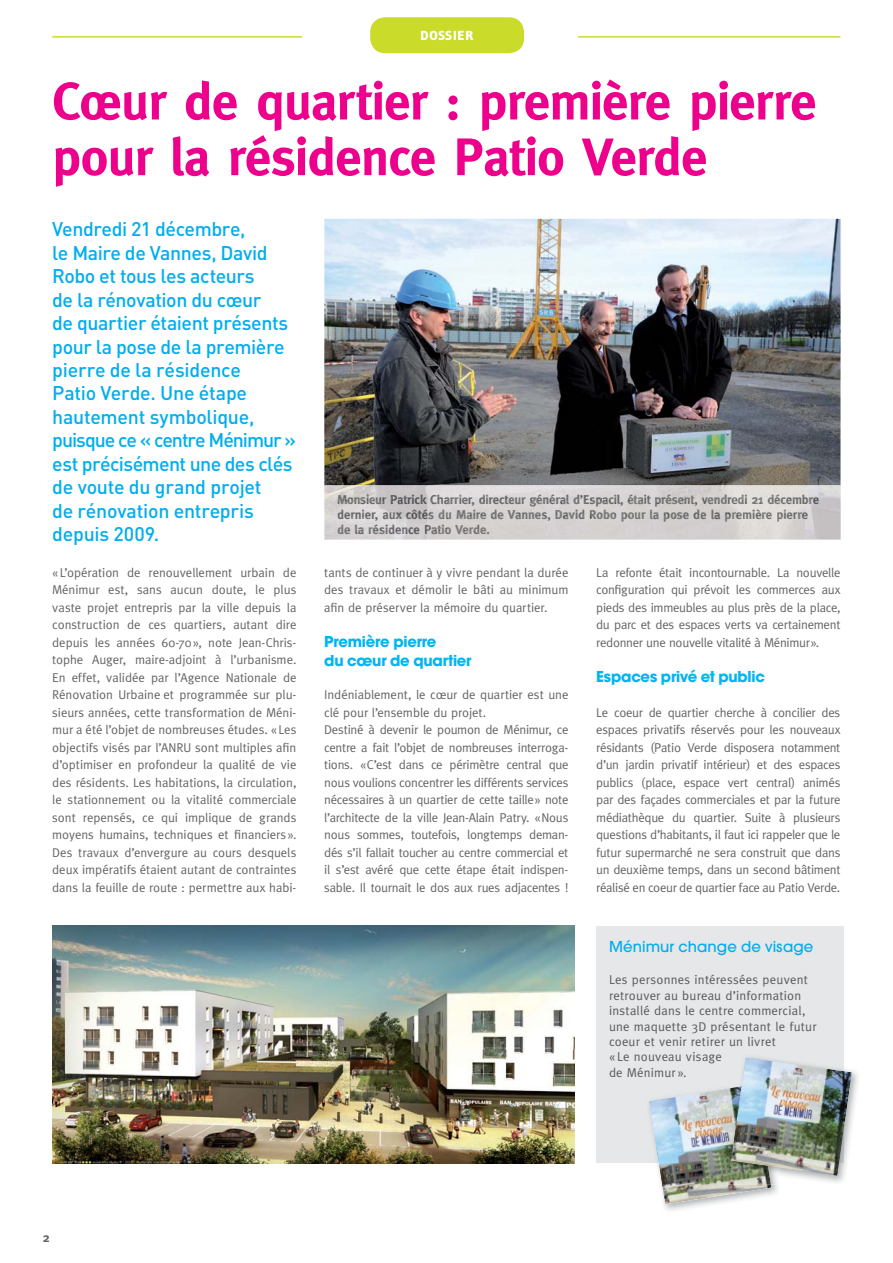
<style>
.page{position:relative;width:893px;height:1263px;background:#fff}
.page>*{position:absolute;margin:0;border:0;box-sizing:border-box;transform-origin:0 0}
.t1{font:700 52.65px/55.7px "Meta";letter-spacing:-.015em;color:#ec008c}
.t2{font:500 19.65px/23.5px "DIN";letter-spacing:-.02em;color:#00aeef}
.t3{font:18px "Info Text Bold Caps";color:#fff}
.t4{font:700 16.5px/20px "Avant Garde Gothic Itc T";letter-spacing:-.01em;color:#00b6f1}
.t5{font:500 16.5px "Avant Garde Gothic Itc T";letter-spacing:.005em;color:#00aeef}
.t6{font:12.75px/17.5px "Meta";letter-spacing:-.02em;color:#636466;text-align:justify}
.t7{font:12.75px/15.3px "Meta";letter-spacing:.015em;color:#58595b}
.t8{font:700 12.75px/15px "Meta";letter-spacing:-.01em;color:#656566}
.t9{font:700 12.75px "Meta";color:#636466}
.s1{color:#666563}
.s2{color:#555354}
.s3{color:#5a5959}
.s4{color:#68696a}
.s5{color:#5c5d5f}
.s6{color:#545456}
.s7{color:#545355}
.s8{color:#565558}
.s9{color:#67686a}
.s10{color:#6d6e70}
.s11{color:#656668}
.s12{color:#666768}
.s13{color:#676769}
.s14{color:#656567}
.s15{color:#676768}
.s16{color:#606061}
.s17{color:#646465}
.s18{color:#646466}
.s19{color:#646567}
.s20{color:#5c5b5d}
.s21{color:#5f5f60}
.s22{color:#5c5b5c}
.s23{color:#636363}
.s24{color:#5d5c5d}
.s25{color:#616060}
.s26{color:#6b6b6b}
.s27{color:#6c6b6b}
.s28{color:#6b6a6a}
.s29{color:#6a6a6a}
.s30{color:#6a6a6b}
.s31{color:#66676b}
.s32{color:#69696b}
.s33{color:#696a6c}
.s34{color:#525153}
.s35{color:#656465}
.s36{color:#636365}
.s37{color:#646365}
.s38{color:#5d5d5e}
.s39{color:#605f61}
.s40{color:#616163}
.s41{color:#5e5e5f}
.s42{color:#5a5a5a}
.s43{color:#696968}
.s44{color:#676869}
.s45{color:#626264}
.s46{color:#626365}
.s47{color:#5f5f61}
.s48{color:#666769}
.s49{color:#68686b}
.s50{color:#68696b}
.s51{color:#5e5e60}
.s52{color:#5b5b5d}
</style>
<div class="page">
<div style="left:370px;top:17px;width:154px;height:36px;background:#cadb2a;border-radius:15px"></div>
<hr style="left:52px;top:36px;width:250px;height:2px;background:#cadb2a">
<hr style="left:578px;top:36px;width:262px;height:2px;background:#cadb2a">
<img style="left:324px;top:219px;width:516px;height:266px">
<img style="left:324px;top:485px;width:516px;height:55px">
<img style="left:337px;top:494px;width:482px;height:13px">
<img style="left:338px;top:509px;width:470px;height:13px">
<img style="left:338px;top:524px;width:151px;height:10px">
<div style="left:596px;top:927px;width:248px;height:236px;background:#e6e7e8"></div>
<img style="left:52px;top:925px;width:523px;height:238px">
<img style="left:664px;top:1088px;width:114px;height:123px">
<img style="left:649px;top:1089px;width:122px;height:115px">
<img style="left:791px;top:1070px;width:67px;height:113px">
<img style="left:771px;top:1176px;width:7px;height:9px">
<img style="left:728px;top:1088px;width:43px;height:97px">
<img style="left:731px;top:1057px;width:121px;height:119px">
<h3 class="t3" style="left:420px;top:24px;width:55px">dossier</h3>
<h1 class="t1" style="left:52px;top:76px;width:766px">Cœur de quartier : première pierre pour la résidence Patio Verde</h1>
<p class="t2" style="left:52px;top:219px;width:245px">Vendredi 21 décembre,<br>le Maire de Vannes, David<br>Robo et tous les acteurs<br>de la rénovation du cœur<br>de quartier étaient présents pour la pose de la première pierre de la résidence<br>Patio Verde. Une étape hautement symbolique, puisque ce « centre Ménimur » est précisément une des clés de voute du grand projet<br>de rénovation entrepris depuis 2009.</p>
<p class="t6" style="left:52px;top:565px;width:246px">« L’opération de renouvellement urbain de Ménimur est, sans aucun doute, le plus vaste projet entrepris par la ville depuis la construction de ces quartiers, autant dire depuis les années 60-70 », note Jean-Chris&shy;tophe Auger, maire-adjoint à l’urbanisme.<br>En effet, validée par l’Agence Nationale de Rénovation Urbaine et programmée sur plu&shy;sieurs années, cette transformation de Méni&shy;mur a été l’objet de nombreuses études. « Les objectifs visés par l’ANRU sont multiples afin d’optimiser en profondeur la qualité de vie des résidents. Les habitations, la circulation, le stationnement ou la vitalité commerciale sont repensés, ce qui implique de grands moyens humains, techniques et financiers ».<br>Des travaux d’envergure au cours desquels deux impératifs étaient autant de contraintes dans la feuille de route : permettre aux habi-</p>
<p class="t6" style="left:324px;top:564px;width:246px">tants de continuer à y vivre pendant la durée des travaux et démolir le bâti au minimum afin de préserver la mémoire du quartier.</p>
<p class="t8" style="left:337px;top:493px;width:484px"><span class="s1">Mo</span><span class="s2">ns</span><span class="s3">ie</span><span class="s4">u</span><span class="s5">r</span> <span class="s6">P</span><span class="s7">at</span><span class="s8">ri</span><span class="s7">ck</span> <span class="s4">C</span><span class="s9">harrie</span><span class="s10">r</span><span class="s11">,</span> <span class="s12">d</span><span class="s13">ir</span><span class="s14">ec</span>teur <span class="s11">g</span><span class="s15">én</span><span class="s13">ér</span><span class="s11">al</span> d<span class="s14">’E</span>spacil<span class="s16">,</span> <span class="s17">ét</span><span class="s18">ai</span><span class="s19">t</span> <span class="s18">pr</span><span class="s20">és</span><span class="s21">en</span><span class="s22">t,</span> <span class="s23">v</span><span class="s24">en</span><span class="s25">dr</span><span class="s26">ed</span><span class="s27">i 21 d</span><span class="s28">éc</span><span class="s29">em</span><span class="s30">br</span><span class="s31">e </span><span class="s21">de</span><span class="s4">rnie</span><span class="s32">r,</span> <span class="s33">a</span><span class="s7">ux côt</span><span class="s34">és</span> <span class="s18">d</span><span class="s16">u Ma</span><span class="s35">ir</span><span class="s36">e</span> <span class="s35">de</span> <span class="s37">V</span><span class="s17">anne</span><span class="s18">s,</span> <span class="s36">D</span><span class="s38">av</span><span class="s16">id</span> <span class="s17">Rob</span><span class="s36">o</span> <span class="s16">po</span><span class="s21">ur</span> <span class="s39">l</span><span class="s40">a</span> <span class="s41">pose</span> <span class="s42">d</span><span class="s41">e la</span> <span class="s21">p</span><span class="s16">re</span><span class="s26">mière</span> <span class="s28">pi</span><span class="s43">er</span><span class="s44">re </span><span class="s45">de</span> <span class="s46">l</span><span class="s47">a</span> <span class="s48">rési</span><span class="s49">de</span><span class="s50">n</span><span class="s45">c</span><span class="s51">e</span> <span class="s52">Pa</span><span class="s36">ti</span><span class="s21">o</span> <span class="s36">Verd</span><span class="s23">e.</span></p>
<p class="t6" style="left:596px;top:564px;width:246px">La refonte était incontournable. La nouvelle configuration qui prévoit les commerces aux pieds des immeubles au plus près de la place, du parc et des espaces verts va certainement redonner une nouvelle vitalité à Ménimur ».</p>
<p class="t4" style="left:596px;top:666px;width:170px">Espaces privé et public</p>
<p class="t6" style="left:596px;top:705px;width:246px">Le coeur de quartier cherche à concilier des espaces privatifs réservés pour les nouveaux résidants (Patio Verde disposera notamment d’un jardin privatif intérieur) et des espaces publics (place, espace vert central) animés par des façades commerciales et par la future médiathèque du quartier. Suite à plusieurs questions d’habitants, il faut ici rappeler que le futur supermarché ne sera construit que dans un deuxième temps, dans un second bâtiment réalisé en coeur de quartier face au Patio Verde.</p>
<p class="t4" style="left:324px;top:631px;width:149px">Première pierre<br>du cœur de quartier</p>
<p class="t6" style="left:324px;top:687px;width:246px;text-align:left">Indéniablement, le cœur de quartier est une clé pour l’ensemble du projet.<br>Destiné à devenir le poumon de Ménimur, ce centre a fait l’objet de nombreuses interroga&shy;tions. « C’est dans ce périmètre central que nous voulions concentrer les différents services nécessaires à un quartier de cette taille » note l’architecte de la ville Jean-Alain Patry. « Nous nous sommes, toutefois, longtemps deman&shy;dés s’il fallait toucher au centre commercial et il s’est avéré que cette étape était indispen&shy;sable. Il tournait le dos aux rues adjacentes !</p>
<p class="t9" style="left:43px;top:1232px;width:8px">2</p>
<p class="t5" style="left:609px;top:940px;width:206px">Ménimur change de visage</p>
<p class="t7" style="left:609px;top:973px;width:209px">Les personnes intéressées peuvent retrouver au bureau d’information installé dans le centre commercial, une maquette 3D présentant le futur coeur et venir retirer un livret<br>« Le nouveau visage<br>de Ménimur ».</p>
</div>
